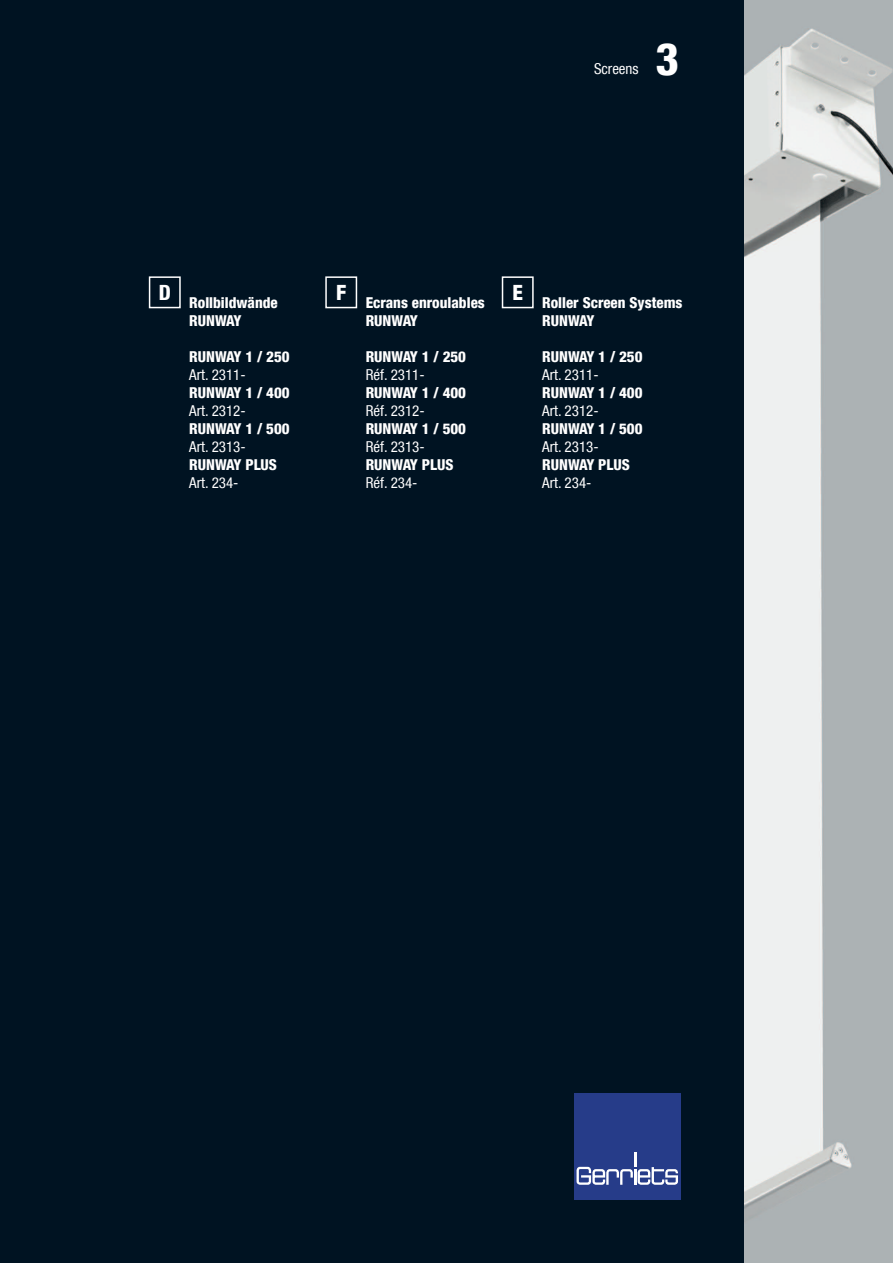
<style>
.page{position:relative;width:893px;height:1263px;background:#001322}
.page>*{position:absolute;margin:0;border:0;box-sizing:border-box;transform-origin:0 0}
.t1{font:800 condensed 45px "Helvetica Neue LT Com";color:#fff}
.t2{font:800 condensed 21px "Helvetica Neue LT Com";color:#fff}
.t3{font:800 condensed 15px/18px "Helvetica Neue LT Com";color:#fff}
.t4{font:condensed 15px "Helvetica Neue LT Com";color:#fff}
</style>
<div class="page">
<div style="left:574px;top:1093px;width:106px;height:106px;background:#263c89"></div>
<svg style="left:576px;top:1152px;width:102px;height:33px"></svg>
<div style="left:325px;top:276px;width:32px;height:32px;border:2px solid #fff"></div>
<div style="left:502px;top:276px;width:32px;height:32px;border:2px solid #fff"></div>
<div style="left:149px;top:276px;width:32px;height:32px;border:2px solid #fff"></div>
<img style="left:744px;top:0;width:149px;height:1263px">
<p class="t4" style="left:594px;top:60px;width:46px">Screens</p>
<h1 class="t1" style="left:656px;top:31px;width:25px">3</h1>
<h2 class="t2" style="left:159px;top:280px;width:14px">D</h2>
<h2 class="t2" style="left:336px;top:280px;width:12px">F</h2>
<h2 class="t2" style="left:512px;top:280px;width:12px">E</h2>
<p class="t3" style="left:189px;top:294px;width:90px">Rollbildwände<br>RUNWAY</p>
<p class="t3" style="left:189px;top:348px;width:102px">RUNWAY 1 / 250</p>
<p class="t4" style="left:189px;top:366px;width:58px">Art. 2311-</p>
<p class="t3" style="left:189px;top:384px;width:102px">RUNWAY 1 / 400</p>
<p class="t4" style="left:189px;top:402px;width:58px">Art. 2312-</p>
<p class="t3" style="left:189px;top:420px;width:102px">RUNWAY 1 / 500</p>
<p class="t4" style="left:189px;top:438px;width:58px">Art. 2313-</p>
<p class="t3" style="left:189px;top:456px;width:89px">RUNWAY PLUS</p>
<p class="t4" style="left:189px;top:474px;width:51px">Art. 234-</p>
<p class="t3" style="left:366px;top:294px;width:121px">Ecrans enroulables<br>RUNWAY</p>
<p class="t3" style="left:366px;top:348px;width:102px">RUNWAY 1 / 250</p>
<p class="t4" style="left:366px;top:366px;width:61px">Réf. 2311-</p>
<p class="t3" style="left:366px;top:384px;width:102px">RUNWAY 1 / 400</p>
<p class="t4" style="left:366px;top:402px;width:61px">Réf. 2312-</p>
<p class="t3" style="left:366px;top:420px;width:102px">RUNWAY 1 / 500</p>
<p class="t4" style="left:366px;top:438px;width:61px">Réf. 2313-</p>
<p class="t3" style="left:366px;top:456px;width:89px">RUNWAY PLUS</p>
<p class="t4" style="left:366px;top:474px;width:53px">Réf. 234-</p>
<p class="t3" style="left:542px;top:294px;width:142px">Roller Screen Systems<br>RUNWAY</p>
<p class="t3" style="left:542px;top:348px;width:102px">RUNWAY 1 / 250</p>
<p class="t4" style="left:542px;top:366px;width:58px">Art. 2311-</p>
<p class="t3" style="left:542px;top:384px;width:102px">RUNWAY 1 / 400</p>
<p class="t4" style="left:542px;top:402px;width:58px">Art. 2312-</p>
<p class="t3" style="left:542px;top:420px;width:102px">RUNWAY 1 / 500</p>
<p class="t4" style="left:542px;top:438px;width:58px">Art. 2313-</p>
<p class="t3" style="left:542px;top:456px;width:89px">RUNWAY PLUS</p>
<p class="t4" style="left:542px;top:474px;width:51px">Art. 234-</p>
</div>
